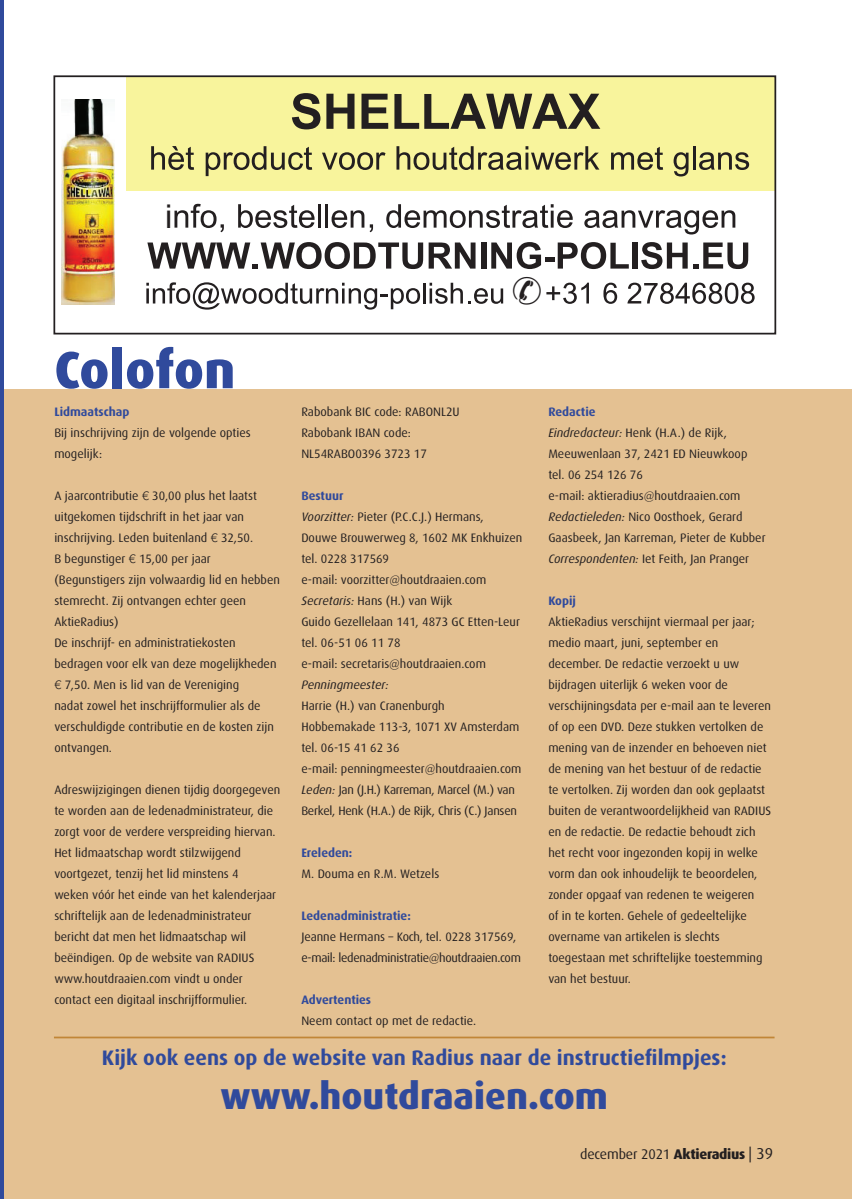
<style>
.page{position:relative;width:852px;height:1199px;background:#fff}
.page>*{position:absolute;margin:0;border:0;box-sizing:border-box;transform-origin:0 0}
.t1{font:800 52.5px "Dax";letter-spacing:-.005em;color:#304a9c}
.t2{font:800 36.75px "Dax";color:#304a9c}
.t3{font:32.73px "Arial";color:#231f20}
.t4{font:700 21px "Dax";color:#304a9c}
.t5{font:14px "Dax";letter-spacing:-.01em;color:#231f20}
.t6{font:12.25px/21px "Dax";color:#231f20}
.t7{font:12.25px/21px "Dax";letter-spacing:-.025em;color:#231f20}
.t8{font:700 12.25px "Dax";color:#304a9c}
.t9{font:italic 12.25px "Dax";color:#231f20}
.s1{font-family:"Linotype Euro Font Gto P"}
.s2{font-weight:700;color:#304a9c}
.s3{font-style:italic}
.s4{font-weight:800}
.s5{font-size:15.75px}
</style>
<div class="page">
<div style="left:5px;top:389px;width:846px;height:809px;background:#e4c192"></div>
<svg style="left:174px;top:204px;width:50px;height:28px"></svg>
<svg style="left:238px;top:204px;width:76px;height:24px"></svg>
<hr style="left:318px;top:204px;width:3px;height:24px;background:#231f20">
<hr style="left:325px;top:204px;width:3px;height:24px;background:#231f20">
<svg style="left:331px;top:210px;width:42px;height:22px"></svg>
<svg style="left:386px;top:204px;width:186px;height:24px"></svg>
<svg style="left:584px;top:210px;width:151px;height:24px"></svg>
<svg style="left:147px;top:242px;width:328px;height:27px"></svg>
<div style="left:480px;top:242px;width:6px;height:26px;background:#231f20"></div>
<svg style="left:491px;top:242px;width:50px;height:27px"></svg>
<div style="left:545px;top:257px;width:9px;height:5px;background:#231f20"></div>
<svg style="left:557px;top:242px;width:71px;height:27px"></svg>
<div style="left:632px;top:242px;width:5px;height:26px;background:#231f20"></div>
<svg style="left:641px;top:242px;width:56px;height:27px"></svg>
<svg style="left:703px;top:242px;width:45px;height:27px"></svg>
<svg style="left:146px;top:282px;width:274px;height:27px"></svg>
<hr style="left:423px;top:283px;width:2px;height:20px;background:#231f20">
<svg style="left:429px;top:283px;width:74px;height:21px"></svg>
<svg style="left:546px;top:283px;width:42px;height:21px"></svg>
<svg style="left:603px;top:283px;width:14px;height:21px"></svg>
<svg style="left:627px;top:283px;width:127px;height:21px"></svg>
<div style="left:126px;top:76px;width:648px;height:114px;background:#f8f49c"></div>
<svg style="left:292px;top:93px;width:28px;height:36px"></svg>
<svg style="left:326px;top:94px;width:28px;height:35px"></svg>
<svg style="left:361px;top:94px;width:27px;height:35px"></svg>
<svg style="left:394px;top:94px;width:206px;height:35px"></svg>
<svg style="left:151px;top:146px;width:43px;height:24px"></svg>
<svg style="left:205px;top:146px;width:107px;height:30px"></svg>
<svg style="left:322px;top:152px;width:63px;height:18px"></svg>
<svg style="left:396px;top:146px;width:203px;height:24px"></svg>
<svg style="left:611px;top:147px;width:51px;height:23px"></svg>
<svg style="left:673px;top:152px;width:15px;height:24px"></svg>
<hr style="left:692px;top:146px;width:3px;height:24px;background:#231f20">
<svg style="left:699px;top:152px;width:49px;height:18px"></svg>
<img style="left:61px;top:99px;width:53px;height:206px">
<div style="left:53px;top:75px;width:722px;height:259px;border:2px solid #231f20"></div>
<hr style="left:54px;top:1036px;width:720px;height:2px;background:#c18637">
<hr style="left:0;top:0;width:4px;height:1198px;background:#304a9c">
<h3 class="t3" style="left:165px;top:195px;width:9px">i</h3>
<h1 class="t1" style="left:54px;top:340px;width:182px">Colofon</h1>
<p class="t8" style="left:54px;top:404px;width:77px">Lidmaatschap</p>
<p class="t6" style="left:54px;top:422px;width:198px">Bij inschrijving zijn de volgende opties mogelijk:</p>
<p class="t6" style="left:54px;top:485px;width:227px">A jaarcontributie <span class="s1">C</span> 30,00 plus het laatst uitgekomen tijdschrift in het jaar van inschrijving. Leden buitenland <span class="s1">C</span> 32,50.<br>B begunstiger <span class="s1">C</span> 15,00 per jaar (Begunstigers zijn volwaardig lid en hebben stemrecht. Zij ontvangen echter geen AktieRadius)<br>De inschrijf- en administratiekosten bedragen voor elk van deze mogelijkheden <span class="s1">C</span> 7,50. Men is lid van de Vereniging<br>nadat zowel het inschrijfformulier als de verschuldigde contributie en de kosten zijn ontvangen.</p>
<p class="t6" style="left:54px;top:779px;width:227px">Adreswijzigingen dienen tijdig doorgegeven te worden aan de ledenadministrateur, die zorgt voor de verdere verspreiding hiervan.<br>Het lidmaatschap wordt stilzwijgend voortgezet, tenzij het lid minstens 4<br>weken vóór het einde van het kalenderjaar schriftelijk aan de ledenadministrateur bericht dat men het lidmaatschap wil beëindigen. Op de website van RADIUS www.houtdraaien.com vindt u onder contact een digitaal inschrijfformulier.</p>
<p class="t6" style="left:301px;top:401px;width:160px">Rabobank BIC code: RABONL2U<br>Rabobank IBAN code:<br>NL54RABO0396 3723 17</p>
<p class="t6" style="left:301px;top:485px;width:222px"><span class="s2">Bestuur<br></span><span class="s3">Voorzitter:</span> Pieter (P.C.C.J.) Hermans,<br>Douwe Brouwerweg 8, 1602 MK Enkhuizen tel. 0228 317569<br>e-mail: voorzitter@houtdraaien.com<br><span class="s3">Secretaris:</span> Hans (H.) van Wijk<br>Guido Gezellelaan 141, 4873 GC Etten-Leur tel. 06-51 06 11 78<br>e-mail: secretaris@houtdraaien.com</p>
<p class="t9" style="left:301px;top:677px;width:89px">Penningmeester:</p>
<p class="t6" style="left:301px;top:695px;width:221px">Harrie (H.) van Cranenburgh Hobbemakade 113-3, 1071 XV Amsterdam tel. 06-15 41 62 36<br>e-mail: penningmeester@houtdraaien.com <span class="s3">Leden:</span> Jan (J.H.) Karreman, Marcel (M.) van Berkel, Henk (H.A.) de Rijk, Chris (C.) Jansen</p>
<p class="t8" style="left:301px;top:845px;width:52px">Ereleden:</p>
<p class="t6" style="left:301px;top:863px;width:139px">M. Douma en R.M. Wetzels</p>
<p class="t8" style="left:301px;top:908px;width:111px">Ledenadministratie:</p>
<p class="t7" style="left:301px;top:926px;width:221px">Jeanne Hermans – Koch, tel. 0228 317569, e-mail: ledenadministratie@houtdraaien.com</p>
<p class="t8" style="left:301px;top:992px;width:71px">Advertenties</p>
<p class="t6" style="left:301px;top:1010px;width:176px">Neem contact op met de redactie.</p>
<p class="t6" style="left:548px;top:401px;width:219px"><span class="s2">Redactie<br></span><span class="s3">Eindredacteur:</span> Henk (H.A.) de Rijk,<br>Meeuwenlaan 37, 2421 ED Nieuwkoop tel. 06 254 126 76<br>e-mail: aktieradius@houtdraaien.com<br><span class="s3">Redactieleden:</span> Nico Oosthoek, Gerard<br>Gaasbeek, Jan Karreman, Pieter de Kubber<br><span class="s3">Correspondenten:</span> Iet Feith, Jan Pranger</p>
<p class="t8" style="left:548px;top:593px;width:29px">Kopij</p>
<p class="t6" style="left:548px;top:611px;width:224px">AktieRadius verschijnt viermaal per jaar; medio maart, juni, september en december. De redactie verzoekt u uw bijdragen uiterlijk 6 weken voor de verschijningsdata per e-mail aan te leveren of op een DVD. Deze stukken vertolken de mening van de inzender en behoeven niet de mening van het bestuur of de redactie te vertolken. Zij worden dan ook geplaatst buiten de verantwoordelijkheid van RADIUS en de redactie. De redactie behoudt zich het recht voor ingezonden kopij in welke vorm dan ook inhoudelijk te beoordelen, zonder opgaaf van redenen te weigeren<br>of in te korten. Gehele of gedeeltelijke overname van artikelen is slechts toegestaan met schriftelijke toestemming van het bestuur.</p>
<h3 class="t4" style="left:102px;top:1045px;width:626px">Kijk ook eens op de website van Radius naar de instructiefilmpjes:</h3>
<h2 class="t2" style="left:220px;top:1075px;width:389px">www.houtdraaien.com</h2>
<p class="t5" style="left:580px;top:1145px;width:194px">december 2021 <span class="s4">Aktieradius</span> <span class="s5">| 39</span></p>
</div>
